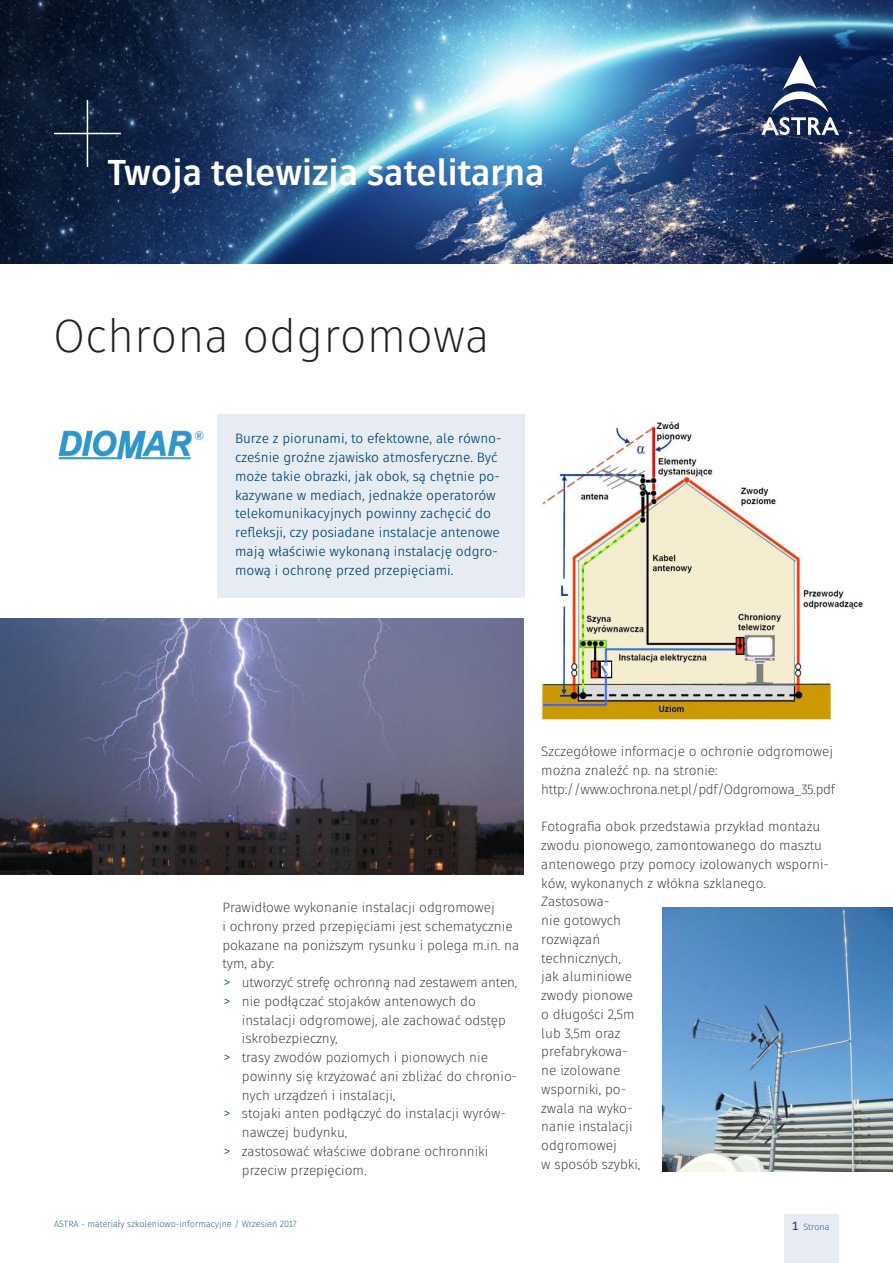
<style>
.page{position:relative;width:893px;height:1263px;background:#fff}
.page>*{position:absolute;margin:0;border:0;box-sizing:border-box;transform-origin:0 0}
.t1{font:300 46.5px "Fuse";color:#231f20}
.t2{font:700 36px "Fuse";color:#fff}
.t3{font:300 13.5px/18.8px "Fuse";color:#231f20}
.t4{font:13.5px/18.8px "Fuse";color:#004476}
.t5{font:300 13.5px "Fuse";letter-spacing:-.02em;color:#231f20}
.t6{font:300 9px "Fuse";color:#004476}
.s1{font-weight:400;color:#004476}
.s2{font-weight:400;font-size:12px}
</style>
<div class="page">
<div style="left:784px;top:1214px;width:55px;height:49px;background:#e6ecf1"></div>
<div style="left:217px;top:414px;width:307px;height:183px;background:#e6ecf1"></div>
<img style="left:0;top:0;width:893px;height:264px">
<svg style="left:761px;top:55px;width:78px;height:80px"></svg>
<hr style="left:87px;top:100px;width:1px;height:67px;background:#fff">
<hr style="left:54px;top:133px;width:67px;height:1px;background:#fff">
<img style="left:0;top:618px;width:524px;height:256px">
<img style="left:540px;top:421px;width:323px;height:299px">
<img style="left:663px;top:907px;width:230px;height:264px">
<img style="left:58px;top:430px;width:146px;height:30px">
<p class="t2" style="left:108px;top:149px;width:439px">Twoja telewizja satelitarna</p>
<p class="t1" style="left:53px;top:309px;width:438px">Ochrona odgromowa</p>
<p class="t4" style="left:235px;top:429px;width:268px">Burze z piorunami, to efektowne, ale równo&shy;cześnie groźne zjawisko atmosferyczne. Być może takie obrazki, jak obok, są chętnie po&shy;kazywane w mediach, jednakże operatorów telekomunikacyjnych powinny zachęcić do refleksji, czy posiadane instalacje antenowe mają właściwie wykonaną instalację odgro&shy;mową i ochronę przed przepięciami.</p>
<p class="t3" style="left:222px;top:898px;width:298px">Prawidłowe wykonanie instalacji odgromowej<br>i ochrony przed przepięciami jest schematycznie pokazane na poniższym rysunku i polega m.in. na tym, aby:</p>
<p class="t3" style="left:224px;top:973px;width:295px"><span class="s1">&gt;</span> utworzyć strefę ochronną nad zestawem anten,</p>
<p class="t3" style="left:242px;top:992px;width:266px;text-indent:-18px"><span class="s1">&gt;</span> nie podłączać stojaków antenowych do instalacji odgromowej, ale zachować odstęp iskrobezpieczny,</p>
<p class="t3" style="left:242px;top:1048px;width:277px;text-indent:-18px"><span class="s1">&gt;</span> trasy zwodów poziomych i pionowych nie powinny się krzyżować ani zbliżać do chronio&shy;nych urządzeń i instalacji,</p>
<p class="t3" style="left:242px;top:1104px;width:265px;text-indent:-18px"><span class="s1">&gt;</span> stojaki anten podłączyć do instalacji wyrów&shy;nawczej budynku,</p>
<p class="t3" style="left:242px;top:1142px;width:248px;text-indent:-18px"><span class="s1">&gt;</span> zastosować właściwe dobrane ochronniki przeciw przepięciom.</p>
<p class="t3" style="left:541px;top:742px;width:293px">Szczegółowe informacje o ochronie odgromowej można znaleźć np. na stronie:</p>
<p class="t5" style="left:541px;top:781px;width:295px">http://www.ochrona.net.pl/pdf/Odgromowa_35.pdf</p>
<p class="t3" style="left:541px;top:817px;width:289px">Fotografia obok przedstawia przykład montażu zwodu pionowego, zamontowanego do masztu antenowego przy pomocy izolowanych wsporni&shy;ków, wykonanych z włókna szklanego.</p>
<p class="t3" style="left:541px;top:892px;width:100px">Zastosowa-<br>nie gotowych rozwiązań technicznych, jak aluminiowe zwody pionowe o długości 2,5m lub 3,5m oraz prefabrykowa&shy;ne izolowane wsporniki, po&shy;zwala na wyko&shy;nanie instalacji odgromowej<br>w sposób szybki,</p>
<p class="t6" style="left:54px;top:1219px;width:244px">ASTRA - materiały szkoleniowo-informacyjne / Wrzesień 2017</p>
<p class="t6" style="left:792px;top:1221px;width:39px"><span class="s2">1</span> Strona</p>
</div>
